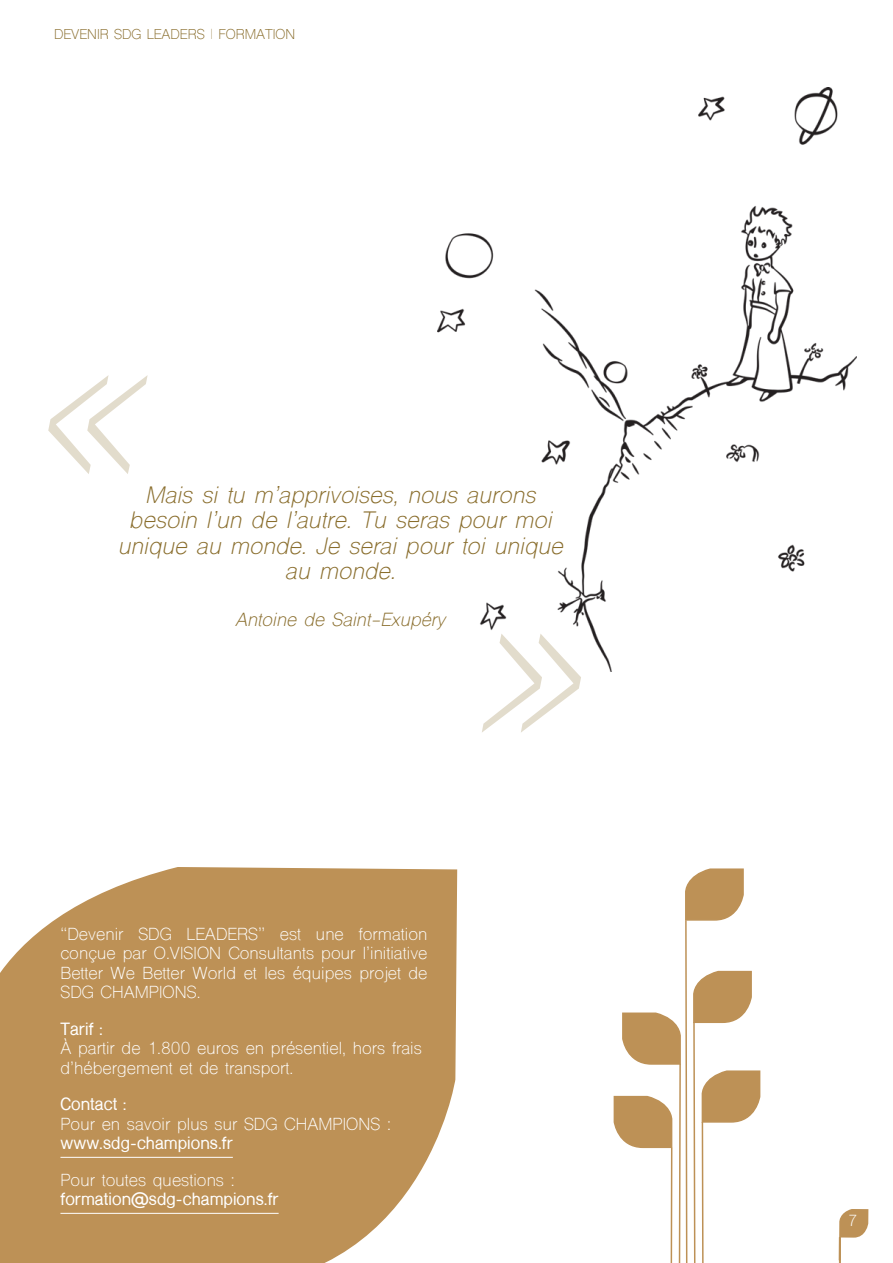
<style>
.page{position:relative;width:893px;height:1263px;background:#fff}
.page>*{position:absolute;margin:0;border:0;box-sizing:border-box;transform-origin:0 0}
.t1{font:italic 196.5px "Shree Dev 0714";color:#896d2c}
.MOTTO{font:italic 22.5px/25.5px "Shree Dev 0714";letter-spacing:.005em;color:#896d2c;text-align:center}
.MOTTO-2{font:italic 18px "Shree Dev 0714";letter-spacing:.005em;color:#896d2c}
.corps_de_texte{font:16.5px/19.5px "Shree Dev 0714";letter-spacing:.005em;color:#fff}
.corps_de_texte-2{font:700 16.5px/19.5px "Shree Dev 0714";letter-spacing:.005em;color:#fff}
.t2{font:15px "Shree Dev 0714";color:#fff}
.t3{font:13.5px "Shree Dev 0714";color:#896d2c}
.s1{font-family:"Avenir Next";font-weight:200}
.s2{font-weight:700}
.s3{font-weight:400}
</style>
<div class="page">
<svg style="left:839px;top:1209px;width:29px;height:54px"></svg>
<svg style="left:0;top:867px;width:457px;height:396px;background:#c29a64"></svg>
<hr style="left:60px;top:1157px;width:173px;height:1px;background:#fff">
<hr style="left:60px;top:1213px;width:219px;height:1px;background:#fff">
<img style="left:437px;top:87px;width:420px;height:585px">
<svg style="left:613px;top:868px;width:148px;height:395px"></svg>
<p class="t3" style="left:54px;top:26px;width:243px">DEVENIR SDG LEADERS <span class="s1">l</span> FORMATION</p>
<h1 class="t1" style="left:23px;top:289px;width:121px">«</h1>
<p class="MOTTO" style="left:118px;top:485px;width:446px">Mais si tu m’apprivoises, nous aurons besoin l’un de l’autre. Tu seras pour moi unique au monde. Je serai pour toi unique au monde.</p>
<p class="MOTTO-2" style="left:235px;top:609px;width:212px">Antoine de Saint-Exupéry</p>
<h1 class="t1" style="left:606px;top:819px;width:121px;rotate:-180deg">«</h1>
<p class="corps_de_texte" style="left:60px;top:926px;width:369px;text-align:justify">“Devenir SDG LEADERS” est une formation conçue par O.VISION Consultants pour l’initiative Better We Better World et les équipes projet de SDG CHAMPIONS.</p>
<p class="corps_de_texte" style="left:60px;top:1021px;width:363px"><span class="s2">Tarif :<br></span>À partir de 1.800 euros en présentiel, hors frais d’hébergement et de transport.</p>
<p class="corps_de_texte" style="left:60px;top:1097px;width:332px"><span class="s2">Contact :<br></span>Pour en savoir plus sur SDG CHAMPIONS : <span class="s2">www.sdg-champions.fr</span></p>
<p class="corps_de_texte-2" style="left:60px;top:1170px;width:220px"><span class="s3">Pour toutes questions : </span>formation@sdg-champions.fr</p>
<p class="t2" style="left:848px;top:1212px;width:10px">7</p>
</div>
